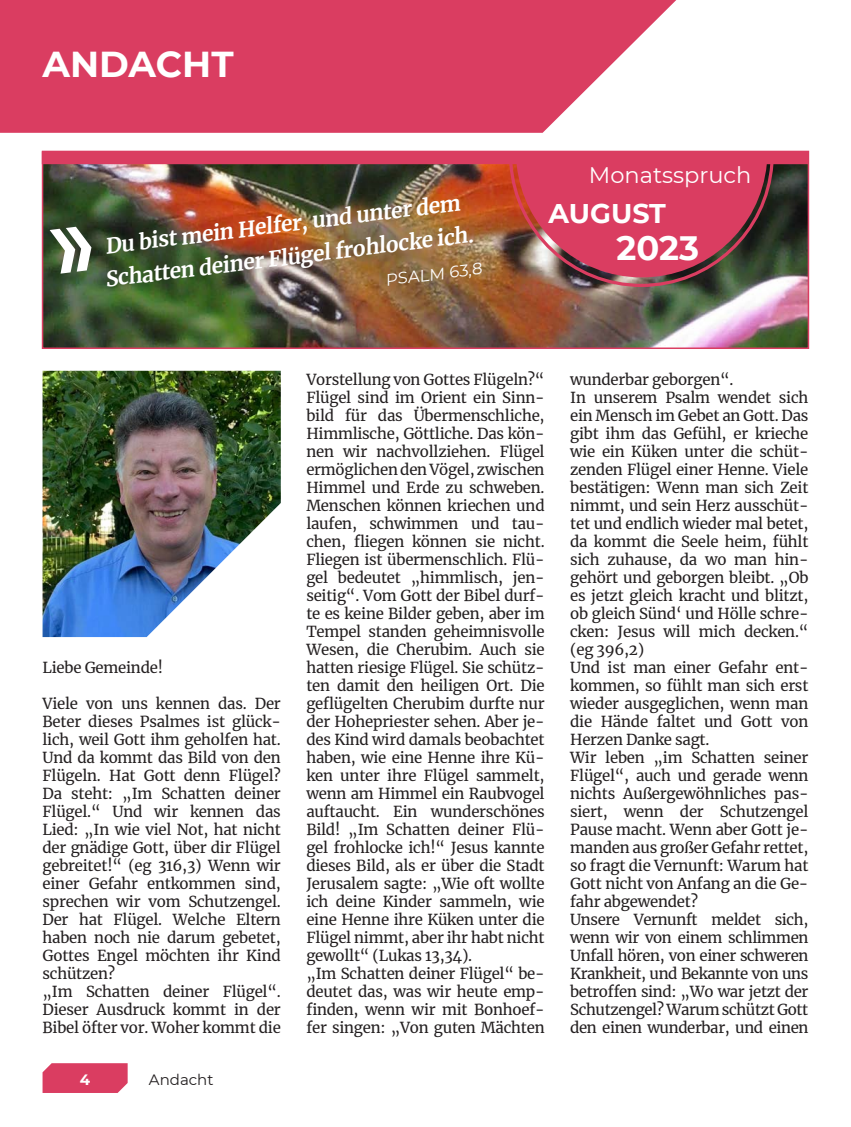
<style>
.page{position:relative;width:851px;height:1127px;background:#fff}
.page>*{position:absolute;margin:0;border:0;box-sizing:border-box;transform-origin:0 0}
.t1{font:700 36px "Montserrat";color:#fff}
.t2{font:700 33.75px "Montserrat";color:#fff}
.t3{font:700 27px "Montserrat";color:#fff}
.t4{font:22.5px "Montserrat";color:#fff}
.t5{font:700 21px "Merriweather";color:#fff}
.t6{font:16.5px "Montserrat";color:#fff}
.t7{font:15px/18px "Merriweather";letter-spacing:-.015em;color:#231f20}
.t8{font:15px "Montserrat";color:#231f20}
.t9{font:700 15px "Montserrat";color:#fff}
</style>
<div class="page">
<svg style="left:0;top:0;width:676px;height:133px;background:#dd5070"></svg>
<img style="left:43px;top:371px;width:238px;height:266px">
<img style="left:45px;top:287px;width:761px;height:59px">
<img style="left:42px;top:151px;width:766px;height:136px">
<svg style="left:50px;top:225px;width:47px;height:49px"></svg>
<svg style="left:43px;top:1063px;width:85px;height:30px;background:#db4568"></svg>
<h1 class="t1" style="left:43px;top:39px;width:192px">ANDACHT</h1>
<h3 class="t5" style="left:103px;top:232px;width:359px;rotate:-7deg">Du bist mein Helfer, und unter dem</h3>
<h3 class="t5" style="left:103px;top:265px;width:372px;rotate:-7deg">Schatten deiner Flügel frohlocke ich.</h3>
<p class="t6" style="left:384px;top:269px;width:99px;rotate:-7deg">PSALM 63,8</p>
<h3 class="t4" style="left:588px;top:160px;width:164px">Monatsspruch</h3>
<h3 class="t3" style="left:548px;top:194px;width:119px">AUGUST</h3>
<h2 class="t2" style="left:616px;top:224px;width:84px">2023</h2>
<p class="t7" style="left:43px;top:658px;width:122px">Liebe Gemeinde!</p>
<p class="t7" style="left:43px;top:694px;width:240px">Viele von uns kennen das. Der<br>Beter dieses Psalmes ist glück&shy;lich, weil Gott ihm geholfen hat.<br>Und da kommt das Bild von den<br>Flügeln. Hat Gott denn Flügel?<br>Da steht: „Im Schatten deiner<br>Flügel.“ Und wir kennen das<br>Lied: „In wie viel Not, hat nicht der gnädige Gott, über dir Flügel gebreitet!“ (eg 316,3) Wenn wir einer Gefahr entkommen sind, sprechen wir vom Schutzengel.<br>Der hat Flügel. Welche Eltern haben noch nie darum gebetet,<br>Gottes Engel möchten ihr Kind schützen?<br>„Im Schatten deiner Flügel“.<br>Dieser Ausdruck kommt in der<br>Bibel öfter vor. Woher kommt die</p>
<p class="t9" style="left:80px;top:1069px;width:12px">4</p>
<p class="t8" style="left:149px;top:1069px;width:66px">Andacht</p>
<p class="t7" style="left:306px;top:370px;width:240px">Vorstellung von Gottes Flügeln?“<br>Flügel sind im Orient ein Sinn&shy;bild für das Übermenschliche,<br>Himmlische, Göttliche. Das kön&shy;nen wir nachvollziehen. Flügel ermöglichen den Vögel, zwischen<br>Himmel und Erde zu schweben.<br>Menschen können kriechen und laufen, schwimmen und tau&shy;chen, fliegen können sie nicht.<br>Fliegen ist übermenschlich. Flü&shy;gel bedeutet „himmlisch, jen&shy;seitig“. Vom Gott der Bibel durf&shy;te es keine Bilder geben, aber im<br>Tempel standen geheimnisvolle<br>Wesen, die Cherubim. Auch sie hatten riesige Flügel. Sie schütz&shy;ten damit den heiligen Ort. Die geflügelten Cherubim durfte nur der Hohepriester sehen. Aber je&shy;des Kind wird damals beobachtet haben, wie eine Henne ihre Kü&shy;ken unter ihre Flügel sammelt, wenn am Himmel ein Raubvogel auftaucht. Ein wunderschönes<br>Bild! „Im Schatten deiner Flü&shy;gel frohlocke ich!“ Jesus kannte dieses Bild, als er über die Stadt<br>Jerusalem sagte: „Wie oft wollte ich deine Kinder sammeln, wie eine Henne ihre Küken unter die<br>Flügel nimmt, aber ihr habt nicht gewollt“ (Lukas 13,34).<br>„Im Schatten deiner Flügel“ be&shy;deutet das, was wir heute emp&shy;finden, wenn wir mit Bonhoef&shy;fer singen: „Von guten Mächten</p>
<p class="t7" style="left:570px;top:370px;width:240px">wunderbar geborgen“.<br>In unserem Psalm wendet sich ein Mensch im Gebet an Gott. Das gibt ihm das Gefühl, er krieche wie ein Küken unter die schüt&shy;zenden Flügel einer Henne. Viele bestätigen: Wenn man sich Zeit nimmt, und sein Herz ausschüt&shy;tet und endlich wieder mal betet, da kommt die Seele heim, fühlt sich zuhause, da wo man hin&shy;gehört und geborgen bleibt. „Ob es jetzt gleich kracht und blitzt, ob gleich Sünd‘ und Hölle schre&shy;cken: Jesus will mich decken.“ (eg 396,2)<br>Und ist man einer Gefahr ent&shy;kommen, so fühlt man sich erst wieder ausgeglichen, wenn man die Hände faltet und Gott von<br>Herzen Danke sagt.<br>Wir leben „im Schatten seiner<br>Flügel“, auch und gerade wenn nichts Außergewöhnliches pas&shy;siert, wenn der Schutzengel<br>Pause macht. Wenn aber Gott je&shy;manden aus großer Gefahr rettet, so fragt die Vernunft: Warum hat<br>Gott nicht von Anfang an die Ge&shy;fahr abgewendet?<br>Unsere Vernunft meldet sich, wenn wir von einem schlimmen<br>Unfall hören, von einer schweren<br>Krankheit, und Bekannte von uns betroffen sind: „Wo war jetzt der<br>Schutzengel? Warum schützt Gott den einen wunderbar, und einen</p>
</div>
